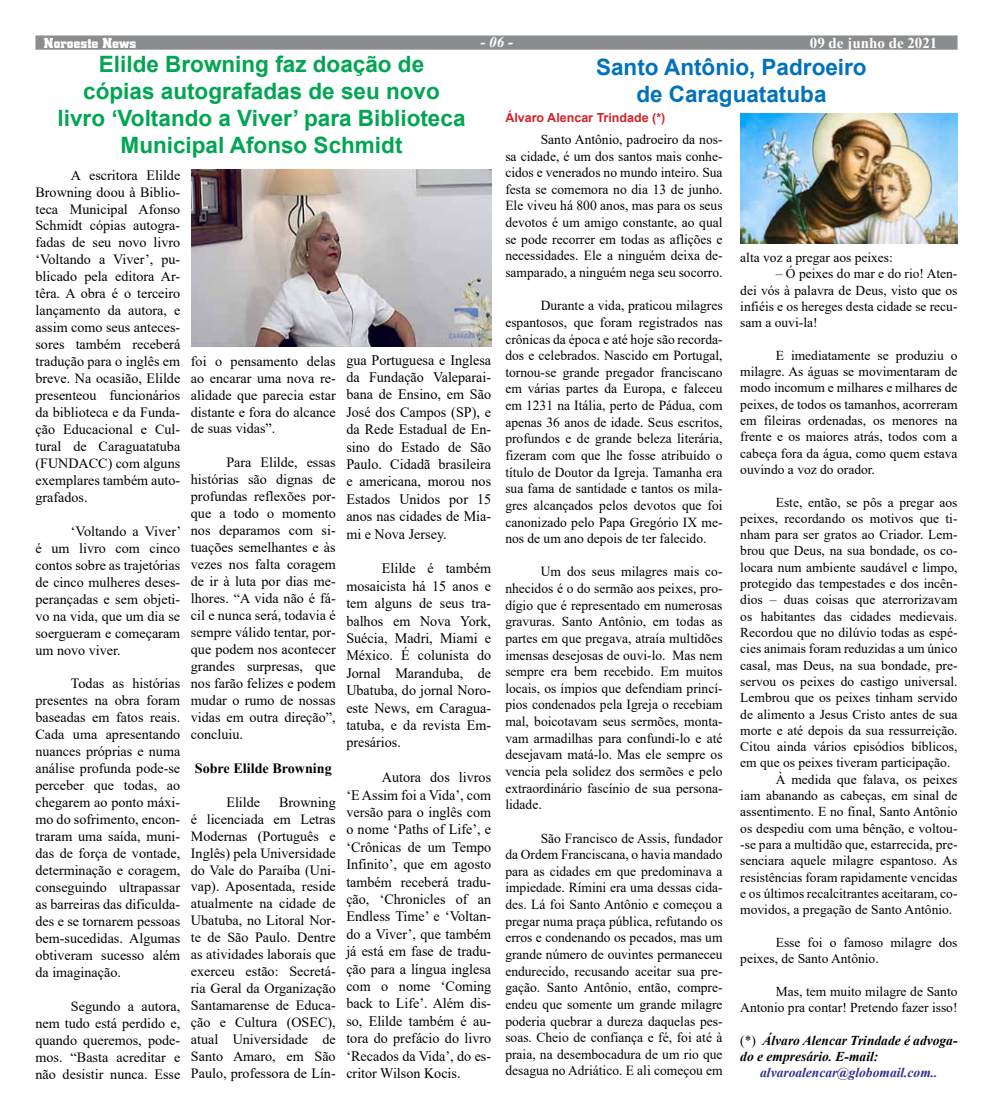
<style>
.page{position:relative;width:993px;height:1117px;background:#fff}
.page>*{position:absolute;margin:0;border:0;box-sizing:border-box;transform-origin:0 0}
.t1{font:700 22.5px/27px "Arial";color:#00a651;text-align:center}
.t2{font:700 22.5px/27px "Arial";color:#0072bc;text-align:center}
.t3{font:700 15px "Times New Roman";color:#fff}
.t4{font:700 15px "City D";letter-spacing:.005em;color:#fff}
.t5{font:italic 700 15px "Times New Roman";color:#fff}
.t6{font:14.5px/17.4px "Times New Roman";color:#000;text-align:justify}
.t7{font:14.12px/17px "Times New Roman";color:#000;text-align:justify}
.t8{font:700 14.12px "Times New Roman";color:#000}
.t9{font:13.88px/16.6px "Times New Roman";color:#000;text-align:justify}
.t10{font:13.62px/16.2px "Times New Roman";color:#000;text-align:justify}
.t11{font:italic 700 13.62px/16.2px "Times New Roman";color:#000}
.t12{font:italic 700 13.62px "Times New Roman";color:#2e3092}
.t13{font:700 12.5px "Arial";color:#d2232a}
.s1{font-weight:400;font-style:normal}
</style>
<div class="page">
<div style="left:35px;top:35px;width:922px;height:15px;background:#8a8c8e;border:1px solid #8a8c8e"></div>
<img style="left:740px;top:113px;width:217px;height:131px">
<img style="left:191px;top:170px;width:300px;height:177px">
<p class="t4" style="left:44px;top:35px;width:94px">Noroeste News</p>
<p class="t5" style="left:480px;top:31px;width:34px">- 06 -</p>
<p class="t3" style="left:809px;top:32px;width:129px">09 de junho de 2021</p>
<h1 class="t2" style="left:596px;top:54px;width:272px">Santo Antônio, Padroeiro de Caraguatatuba</h1>
<p class="t13" style="left:505px;top:109px;width:161px">Álvaro Alencar Trindade (*)</p>
<p class="t9" style="left:505px;top:130px;width:219px;text-indent:35px">Santo Antônio, padroeiro da nos&shy;sa cidade, é um dos santos mais conhe&shy;cidos e venerados no mundo inteiro. Sua festa se comemora no dia 13 de junho.<br>Ele viveu há 800 anos, mas para os seus devotos é um amigo constante, ao qual se pode recorrer em todas as aflições e necessidades. Ele a ninguém deixa de&shy;samparado, a ninguém nega seu socorro.</p>
<p class="t9" style="left:505px;top:297px;width:219px;text-indent:35px">Durante a vida, praticou milagres espantosos, que foram registrados nas crônicas da época e até hoje são recorda&shy;dos e celebrados. Nascido em Portugal, tornou-se grande pregador franciscano em várias partes da Europa, e faleceu em 1231 na Itália, perto de Pádua, com apenas 36 anos de idade. Seus escritos, profundos e de grande beleza literária, fizeram com que lhe fosse atribuído o título de Doutor da Igreja. Tamanha era sua fama de santidade e tantos os mila&shy;gres alcançados pelos devotos que foi canonizado pelo Papa Gregório IX me&shy;nos de um ano depois de ter falecido.</p>
<p class="t9" style="left:505px;top:563px;width:219px;text-indent:35px">Um dos seus milagres mais co&shy;nhecidos é o do sermão aos peixes, pro&shy;dígio que é representado em numerosas gravuras. Santo Antônio, em todas as partes em que pregava, atraía multidões imensas desejosas de ouvi-lo. Mas nem sempre era bem recebido. Em muitos locais, os ímpios que defendiam princí&shy;pios condenados pela Igreja o recebiam mal, boicotavam seus sermões, monta&shy;vam armadilhas para confundi-lo e até desejavam matá-lo. Mas ele sempre os vencia pela solidez dos sermões e pelo extraordinário fascínio de sua persona&shy;lidade.</p>
<p class="t9" style="left:505px;top:829px;width:219px;text-indent:35px">São Francisco de Assis, fundador da Ordem Franciscana, o havia mandado para as cidades em que predominava a impiedade. Rímini era uma dessas cida&shy;des. Lá foi Santo Antônio e começou a pregar numa praça pública, refutando os erros e condenando os pecados, mas um grande número de ouvintes permaneceu endurecido, recusando aceitar sua pre&shy;gação. Santo Antônio, então, compre&shy;endeu que somente um grande milagre poderia quebrar a dureza daquelas pes&shy;soas. Cheio de confiança e fé, foi até à praia, na desembocadura de um rio que desagua no Adriático. E ali começou em</p>
<h1 class="t1" style="left:57px;top:50px;width:409px">Elilde Browning faz doação de<br>cópias autografadas de seu novo livro ‘Voltando a Viver’ para Biblioteca<br>Municipal Afonso Schmidt</h1>
<p class="t7" style="left:35px;top:166px;width:146px;text-indent:35px">A escritora Elilde Browning doou à Biblio&shy;teca Municipal Afonso Schmidt cópias autogra&shy;fadas de seu novo livro ‘Voltando a Viver’, pu&shy;blicado pela editora Ar&shy;têra. A obra é o terceiro lançamento da autora, e assim como seus anteces&shy;sores também receberá tradução para o inglês em breve. Na ocasião, Elilde presenteou funcionários da biblioteca e da Funda&shy;ção Educacional e Cul&shy;tural de Caraguatatuba (FUNDACC) com alguns exemplares também auto&shy;grafados.</p>
<p class="t7" style="left:35px;top:522px;width:147px;text-indent:35px">‘Voltando a Viver’ é um livro com cinco contos sobre as trajetórias de cinco mulheres deses&shy;perançadas e sem objeti&shy;vo na vida, que um dia se soergueram e começaram um novo viver.</p>
<p class="t7" style="left:35px;top:674px;width:146px;text-indent:35px">Todas as histórias presentes na obra foram baseadas em fatos reais.<br>Cada uma apresentando nuances próprias e numa análise profunda pode-se perceber que todas, ao chegarem ao ponto máxi&shy;mo do sofrimento, encon&shy;traram uma saída, muni&shy;das de força de vontade, determinação e coragem, conseguindo ultrapassar as barreiras das dificulda&shy;des e se tornarem pessoas bem-sucedidas. Algumas obtiveram sucesso além da imaginação.</p>
<p class="t7" style="left:35px;top:996px;width:146px;text-indent:35px">Segundo a autora, nem tudo está perdido e, quando queremos, pode&shy;mos. “Basta acreditar e não desistir nunca. Esse</p>
<p class="t10" style="left:740px;top:249px;width:154px">alta voz a pregar aos peixes:</p>
<p class="t10" style="left:740px;top:265px;width:219px;text-indent:35px">– Ó peixes do mar e do rio! Aten&shy;dei vós à palavra de Deus, visto que os infiéis e os hereges desta cidade se recu&shy;sam a ouvi-la!</p>
<p class="t10" style="left:740px;top:346px;width:219px;text-indent:35px">E imediatamente se produziu o milagre. As águas se movimentaram de modo incomum e milhares e milhares de peixes, de todos os tamanhos, acorreram em fileiras ordenadas, os menores na frente e os maiores atrás, todos com a cabeça fora da água, como quem estava ouvindo a voz do orador.</p>
<p class="t10" style="left:775px;top:493px;width:183px">Este, então, se pôs a pregar aos</p>
<p class="t10" style="left:740px;top:509px;width:219px">peixes, recordando os motivos que ti-</p>
<p class="t10" style="left:740px;top:526px;width:219px">nham para ser gratos ao Criador. Lem-</p>
<p class="t10" style="left:740px;top:542px;width:219px">brou que Deus, na sua bondade, os co-</p>
<p class="t10" style="left:740px;top:558px;width:219px">locara num ambiente saudável e limpo,</p>
<p class="t10" style="left:740px;top:574px;width:219px">protegido das tempestades e dos incên-</p>
<p class="t10" style="left:740px;top:591px;width:219px">dios – duas coisas que aterrorizavam</p>
<p class="t10" style="left:740px;top:607px;width:219px">os habitantes das cidades medievais.</p>
<p class="t10" style="left:740px;top:623px;width:219px">Recordou que no dilúvio todas as espé-</p>
<p class="t10" style="left:740px;top:640px;width:219px">cies animais foram reduzidas a um único</p>
<p class="t10" style="left:740px;top:656px;width:219px">casal, mas Deus, na sua bondade, pre-</p>
<p class="t10" style="left:740px;top:672px;width:219px">servou os peixes do castigo universal.</p>
<p class="t10" style="left:740px;top:689px;width:219px">Lembrou que os peixes tinham servido</p>
<p class="t10" style="left:740px;top:705px;width:219px">de alimento a Jesus Cristo antes de sua</p>
<p class="t10" style="left:740px;top:721px;width:219px">morte e até depois da sua ressurreição.</p>
<p class="t10" style="left:740px;top:737px;width:219px">Citou ainda vários episódios bíblicos,</p>
<p class="t10" style="left:740px;top:754px;width:211px">em que os peixes tiveram participação.</p>
<p class="t10" style="left:775px;top:770px;width:183px">À medida que falava, os peixes</p>
<p class="t10" style="left:740px;top:786px;width:219px">iam abanando as cabeças, em sinal de</p>
<p class="t10" style="left:740px;top:803px;width:219px">assentimento. E no final, Santo Antônio</p>
<p class="t10" style="left:740px;top:819px;width:219px">os despediu com uma bênção, e voltou-</p>
<p class="t10" style="left:740px;top:835px;width:219px">-se para a multidão que, estarrecida, pre-</p>
<p class="t10" style="left:740px;top:851px;width:219px">senciara aquele milagre espantoso. As</p>
<p class="t10" style="left:740px;top:868px;width:219px">resistências foram rapidamente vencidas</p>
<p class="t10" style="left:740px;top:884px;width:219px">e os últimos recalcitrantes aceitaram, co-</p>
<p class="t10" style="left:740px;top:900px;width:213px">movidos, a pregação de Santo Antônio.</p>
<p class="t10" style="left:740px;top:933px;width:219px;text-indent:35px">Esse foi o famoso milagre dos peixes, de Santo Antônio.</p>
<p class="t10" style="left:740px;top:982px;width:219px;text-align:right">Mas, tem muito milagre de Santo<br>Antonio pra contar! Pretendo fazer isso!</p>
<p class="t11" style="left:740px;top:1031px;width:219px"><span class="s1">(*)</span> Álvaro Alencar Trindade é advoga&shy;do e empresário. E-mail:</p>
<p class="t12" style="left:759px;top:1062px;width:179px">alvaroalencar@globomail.com..</p>
<p class="t6" style="left:346px;top:350px;width:146px">gua Portuguesa e Inglesa da Fundação Valeparai&shy;bana de Ensino, em São José dos Campos (SP), e da Rede Estadual de En&shy;sino do Estado de São Paulo. Cidadã brasileira e americana, morou nos Estados Unidos por 15 anos nas cidades de Mia&shy;mi e Nova Jersey.</p>
<p class="t6" style="left:346px;top:559px;width:146px;text-indent:35px">Elilde é também mosaicista há 15 anos e tem alguns de seus tra&shy;balhos em Nova York, Suécia, Madri, Miami e México. É colunista do Jornal Maranduba, de Ubatuba, do jornal Noro&shy;este News, em Caragua&shy;tatuba, e da revista Em&shy;presários.</p>
<p class="t6" style="left:346px;top:768px;width:146px;text-indent:35px">Autora dos livros ‘E Assim foi a Vida’, com versão para o inglês com o nome ‘Paths of Life’, e ‘Crônicas de um Tempo Infinito’, que em agosto também receberá tradu&shy;ção, ‘Chronicles of an Endless Time’ e ‘Voltan&shy;do a Viver’, que também já está em fase de tradu&shy;ção para a língua inglesa com o nome ‘Coming back to Life’. Além dis&shy;so, Elilde também é au&shy;tora do prefácio do livro ‘Recados da Vida’, do es&shy;critor Wilson Kocis.</p>
<p class="t7" style="left:191px;top:352px;width:146px">foi o pensamento delas ao encarar uma nova re&shy;alidade que parecia estar distante e fora do alcance de suas vidas”.</p>
<p class="t7" style="left:191px;top:453px;width:146px;text-indent:35px">Para Elilde, essas histórias são dignas de profundas reflexões por&shy;que a todo o momento nos deparamos com si&shy;tuações semelhantes e às vezes nos falta coragem de ir à luta por dias me&shy;lhores. “A vida não é fá&shy;cil e nunca será, todavia é sempre válido tentar, por&shy;que podem nos acontecer grandes surpresas, que nos farão felizes e podem mudar o rumo de nossas vidas em outra direção”, concluiu.</p>
<p class="t8" style="left:195px;top:757px;width:138px">Sobre Elilde Browning</p>
<p class="t7" style="left:226px;top:792px;width:35px">Elilde</p>
<p class="t7" style="left:191px;top:792px;width:146px;text-indent:88px">Browning é licenciada em Letras Modernas (Português e Inglês) pela Universidade do Vale do Paraíba (Uni&shy;vap). Aposentada, reside atualmente na cidade de Ubatuba, no Litoral Nor&shy;te de São Paulo. Dentre as atividades laborais que exerceu estão: Secretá&shy;ria Geral da Organização Santamarense de Educa&shy;ção e Cultura (OSEC), atual Universidade de Santo Amaro, em São Paulo, professora de Lín-</p>
</div>
